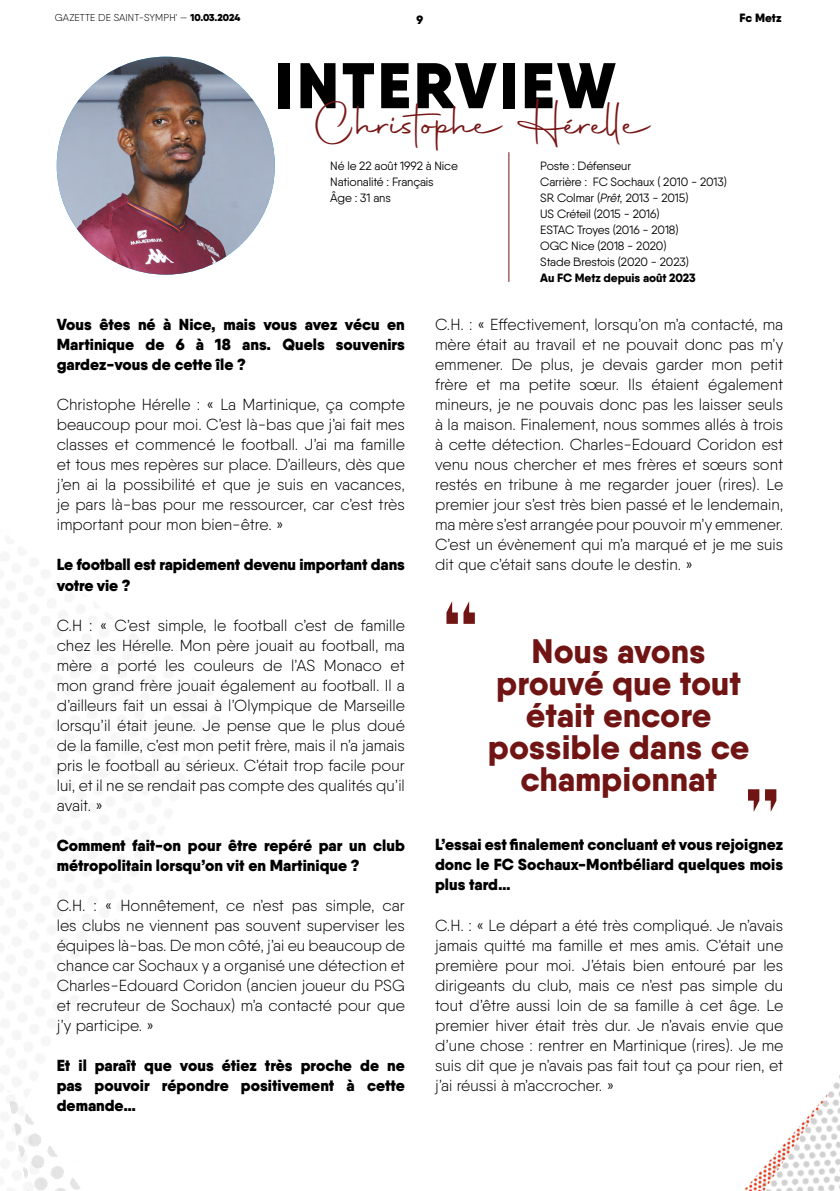
<style>
.page{position:relative;width:840px;height:1191px;background:#fff}
.page>*{position:absolute;margin:0;border:0;box-sizing:border-box;transform-origin:0 0}
.t1{font:113.4px "Brasilia Short II";color:#711514}
.t2{font:900 64.4px "Qanelas";letter-spacing:.05em;color:#000}
.t3{font:48px "Autography";color:#781615}
.t4{font:800 34px/32px "Qanelas";color:#711514;text-align:center}
.t5{font:300 16px/20px "Qanelas";color:#000;text-align:justify}
.t6{font:900 16px/20px "Qanelas";color:#000;text-align:justify}
.t7{font:12px/16px "Qanelas";letter-spacing:-.01em;color:#000}
.t8{font:800 12px "Qanelas";letter-spacing:-.01em;color:#000}
.t9{font:900 12px "Qanelas";color:#000}
.t10{font:300 10px "Qanelas";letter-spacing:.01em;color:#000}
.s1{font-weight:900}
.s2{font-style:italic}
</style>
<div class="page">
<img style="left:0;top:56px;width:839px;height:1135px">
<img style="left:57px;top:57px;width:218px;height:218px;border-radius:109px">
<hr style="left:508px;top:152px;width:1px;height:130px;background:#711514">
<p class="t10" style="left:55px;top:11px;width:187px">GAZETTE DE SAINT-SYMPH' — <span class="s1">10.03.2024</span></p>
<p class="t9" style="left:416px;top:12px;width:8px">9</p>
<p class="t9" style="left:739px;top:10px;width:43px">Fc Metz</p>
<h2 class="t2" style="left:275px;top:44px;width:341px">INTERVIEW</h2>
<h3 class="t3" style="left:315px;top:93px;width:338px">Christophe Hérelle</h3>
<p class="t7" style="left:330px;top:158px;width:129px">Né le 22 août 1992 à Nice<br>Nationalité : Français<br>Âge : 31 ans</p>
<p class="t7" style="left:540px;top:158px;width:188px">Poste : Défenseur<br>Carrière : FC Sochaux ( 2010 - 2013)<br>SR Colmar (<span class="s2">Prêt,</span> 2013 - 2015)<br>US Créteil (2015 - 2016)<br>ESTAC Troyes (2016 - 2018)<br>OGC Nice (2018 - 2020)<br>Stade Brestois (2020 - 2023)</p>
<p class="t8" style="left:540px;top:270px;width:157px">Au FC Metz depuis août 2023</p>
<p class="t6" style="left:57px;top:315px;width:349px">Vous êtes né à Nice, mais vous avez vécu en Martinique de 6 à 18 ans. Quels souvenirs gardez-vous de cette île ?</p>
<p class="t5" style="left:57px;top:395px;width:349px">Christophe Hérelle : « La Martinique, ça compte beaucoup pour moi. C’est là-bas que j’ai fait mes classes et commencé le football. J’ai ma famille et tous mes repères sur place. D’ailleurs, dès que j’en ai la possibilité et que je suis en vacances, je pars là-bas pour me ressourcer, car c’est très important pour mon bien-être. »</p>
<p class="t6" style="left:57px;top:555px;width:349px">Le football est rapidement devenu important dans votre vie ?</p>
<p class="t5" style="left:57px;top:615px;width:349px">C.H : « C’est simple, le football c’est de famille chez les Hérelle. Mon père jouait au football, ma mère a porté les couleurs de l’AS Monaco et mon grand frère jouait également au football. Il a d’ailleurs fait un essai à l’Olympique de Marseille lorsqu’il était jeune. Je pense que le plus doué de la famille, c’est mon petit frère, mais il n’a jamais pris le football au sérieux. C’était trop facile pour lui, et il ne se rendait pas compte des qualités qu’il avait. »</p>
<p class="t6" style="left:57px;top:835px;width:349px">Comment fait-on pour être repéré par un club métropolitain lorsqu’on vit en Martinique ?</p>
<p class="t5" style="left:57px;top:895px;width:349px">C.H. : « Honnêtement, ce n’est pas simple, car les clubs ne viennent pas souvent superviser les équipes là-bas. De mon côté, j’ai eu beaucoup de chance car Sochaux y a organisé une détection et Charles-Edouard Coridon (ancien joueur du PSG et recruteur de Sochaux) m’a contacté pour que j’y participe. »</p>
<p class="t6" style="left:57px;top:1055px;width:349px">Et il paraît que vous étiez très proche de ne pas pouvoir répondre positivement à cette demande…</p>
<p class="t5" style="left:435px;top:315px;width:349px">C.H. : « Effectivement, lorsqu’on m’a contacté, ma mère était au travail et ne pouvait donc pas m’y emmener. De plus, je devais garder mon petit frère et ma petite sœur. Ils étaient également mineurs, je ne pouvais donc pas les laisser seuls à la maison. Finalement, nous sommes allés à trois à cette détection. Charles-Edouard Coridon est venu nous chercher et mes frères et sœurs sont restés en tribune à me regarder jouer (rires). Le premier jour s’est très bien passé et le lendemain, ma mère s’est arrangée pour pouvoir m’y emmener.<br>C’est un évènement qui m’a marqué et je me suis dit que c’était sans doute le destin. »</p>
<h1 class="t1" style="left:474px;top:680px;width:41px;rotate:-180deg">"</h1>
<h3 class="t4" style="left:487px;top:634px;width:263px">Nous avons prouvé que tout était encore possible dans ce championnat</h3>
<h1 class="t1" style="left:747px;top:732px;width:41px">"</h1>
<p class="t6" style="left:435px;top:834px;width:349px">L’essai est finalement concluant et vous rejoignez donc le FC Sochaux-Montbéliard quelques mois plus tard…</p>
<p class="t5" style="left:435px;top:914px;width:349px">C.H. : « Le départ a été très compliqué. Je n’avais jamais quitté ma famille et mes amis. C’était une première pour moi. J’étais bien entouré par les dirigeants du club, mais ce n’est pas simple du tout d’être aussi loin de sa famille à cet âge. Le premier hiver était très dur. Je n’avais envie que d’une chose : rentrer en Martinique (rires). Je me suis dit que je n’avais pas fait tout ça pour rien, et j’ai réussi à m’accrocher. »</p>
</div>
